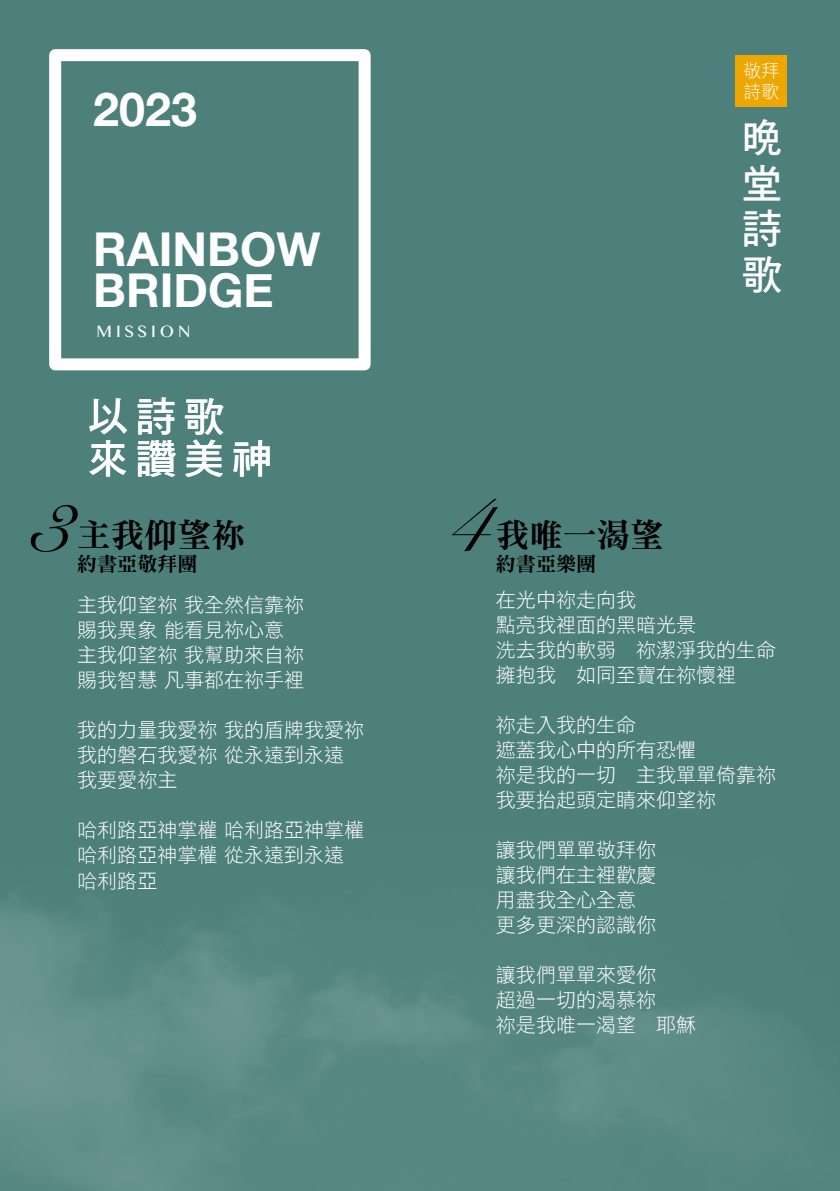
<style>
.page{position:relative;width:840px;height:1191px;background:#fff}
.page>*{position:absolute;margin:0;border:0;box-sizing:border-box;transform-origin:0 0}
.t1{font:86.2px "Snell Roundhand";color:#000}
.t2{font:700 46.6px/41px "Helvetica Neue";color:#fff}
.t3{font:40.6px/45.4px "DF Hei Std W7";letter-spacing:.18em;color:#fff;text-align:justify}
.t4{font:33.4px "DF Ming Std W9";color:#000}
.t5{font:20px/25px "DF Hei Std W3";color:#fff}
.t6{font:20px "DF Ming Std W9";color:#000}
.t7{font:18px/21px "DF Hei Std W3";color:#fff}
.t8{font:16.6px "Gurmukhi MN";letter-spacing:.24em;color:#fff}
</style>
<div class="page">
<div style="left:0;top:0;width:839px;height:1191px;background:#4d807a"></div>
<img style="left:0;top:896px;width:795px;height:295px">
<div style="left:735px;top:55px;width:51px;height:51px;background:#eea600"></div>
<div style="left:49px;top:49px;width:321px;height:321px;border:12px solid #fff"></div>
<h2 class="t2" style="left:93px;top:90px;width:105px">2023</h2>
<h2 class="t2" style="left:93px;top:230px;width:228px">RAINBOW<br>BRIDGE</h2>
<p class="t8" style="left:96px;top:322px;width:95px">MISSION</p>
<h3 class="t3" style="left:88px;top:395px;width:186px;line-height:42px">以詩歌來讚美神</h3>
<h1 class="t1" style="left:26px;top:455px;width:45px">3</h1>
<h3 class="t4" style="left:77px;top:517px;width:169px">主我仰望祢</h3>
<p class="t6" style="left:77px;top:553px;width:121px">約書亞敬拜團</p>
<p class="t5" style="left:77px;top:592px;width:228px">主我仰望祢 我全然信靠祢賜我異象 能看見祢心意主我仰望祢 我幫助來自祢賜我智慧 凡事都在祢手裡</p>
<p class="t5" style="left:77px;top:717px;width:288px">我的力量我愛祢 我的盾牌我愛祢我的磐石我愛祢 從永遠到永遠我要愛祢主</p>
<p class="t5" style="left:77px;top:817px;width:288px">哈利路亞神掌權 哈利路亞神掌權哈利路亞神掌權 從永遠到永遠哈利路亞</p>
<p class="t7" style="left:743px;top:60px;width:37px">敬拜詩歌</p>
<h3 class="t3" style="left:741px;top:114px;width:41px">晚堂詩歌</h3>
<h1 class="t1" style="left:444px;top:455px;width:45px">4</h1>
<h3 class="t4" style="left:495px;top:517px;width:169px">我唯一渴望</h3>
<p class="t6" style="left:495px;top:553px;width:102px">約書亞樂團</p>
<p class="t5" style="left:495px;top:587px;width:282px">在光中祢走向我<br>點亮我裡面的黑暗光景<br>洗去我的軟弱　祢潔淨我的生命擁抱我　如同至寶在祢懷裡</p>
<p class="t5" style="left:495px;top:712px;width:282px">祢走入我的生命　<br>遮蓋我心中的所有恐懼<br>祢是我的一切　主我單單倚靠祢我要抬起頭定睛來仰望祢</p>
<p class="t5" style="left:495px;top:837px;width:162px">讓我們單單敬拜你讓我們在主裡歡慶用盡我全心全意更多更深的認識你</p>
<p class="t5" style="left:495px;top:962px;width:202px">讓我們單單來愛你<br>超過一切的渴慕祢<br>祢是我唯一渴望　耶穌</p>
</div>
